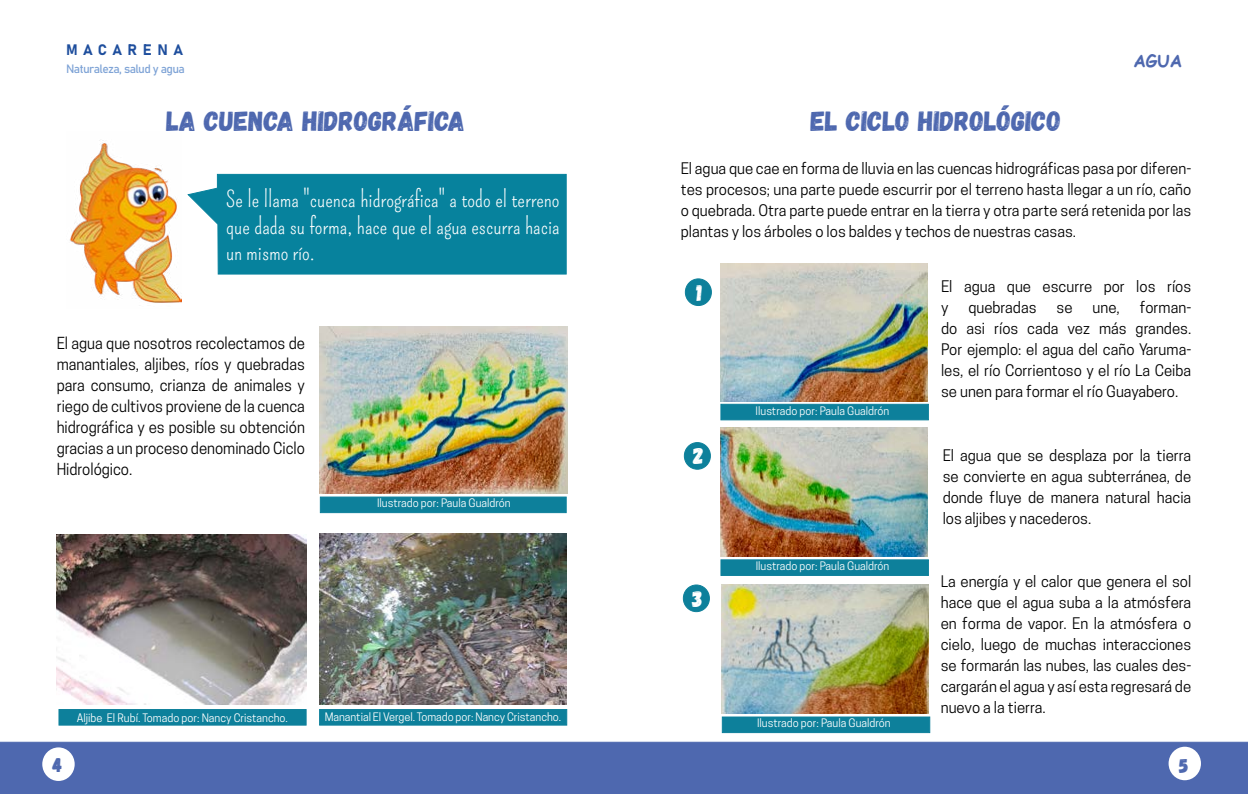
<style>
.page{position:relative;width:1248px;height:794px;background:#fff}
.page>*{position:absolute;margin:0;border:0;box-sizing:border-box;transform-origin:0 0}
.t1{font:28px "Gagalin";color:#4e68af}
.t2{font:23px "Gagalin";color:#fff}
.t3{font:22px/26.4px "Pompiere";color:#fff;text-align:justify}
.t4{font:20px "Gagalin";color:#4e68af}
.t5{font:700 17px "Comic Sans MS";color:#4e68af}
.t6{font:15.6px/21px "Cooper Hewitt";color:#000;text-align:justify;scale:.96 1}
.t7{font:15px/21px "Cooper Hewitt";color:#000;text-align:justify}
.t8{font:15px "Bahnschrift";letter-spacing:.36em;color:#1e4e9d}
.t9{font:12px "Bahnschrift";letter-spacing:-.05em;color:#7ea3d6}
.t10{font:11px "Cooper Hewitt";color:#fff}
</style>
<div class="page">
<svg style="left:56px;top:263px;width:875px;height:471px"></svg>
<div style="left:0;top:741px;width:1247px;height:53px;background:#4e68af"></div>
<div style="left:42px;top:747px;width:33px;height:34px;background:#fff;border-radius:50%"></div>
<div style="left:1168px;top:746px;width:32px;height:34px;background:#fff;border-radius:50%"></div>
<img style="left:720px;top:264px;width:207px;height:137px">
<div style="left:58px;top:709px;width:248px;height:16px;background:#0d809b"></div>
<div style="left:685px;top:279px;width:26px;height:26px;background:#0d809b;border-radius:50%"></div>
<div style="left:684px;top:278px;width:27px;height:28px;border:1px solid #0e809a;border-radius:50%"></div>
<div style="left:683px;top:585px;width:26px;height:26px;background:#0d809b;border-radius:50%"></div>
<div style="left:682px;top:584px;width:27px;height:28px;border:1px solid #0e809a;border-radius:50%"></div>
<div style="left:684px;top:442px;width:26px;height:27px;background:#0d809b;border-radius:50%"></div>
<div style="left:683px;top:442px;width:27px;height:28px;border:1px solid #0e809a;border-radius:50%"></div>
<svg style="left:186px;top:173px;width:381px;height:102px;background:#1b8ca5"></svg>
<img style="left:57px;top:534px;width:249px;height:170px">
<img style="left:320px;top:533px;width:246px;height:171px">
<div style="left:319px;top:709px;width:248px;height:16px;background:#0d809b"></div>
<img style="left:319px;top:327px;width:248px;height:166px">
<img style="left:720px;top:428px;width:207px;height:128px">
<img style="left:721px;top:584px;width:207px;height:129px">
<div style="left:720px;top:404px;width:208px;height:16px;background:#0d809b;border:1px solid #0d809b"></div>
<div style="left:721px;top:716px;width:209px;height:17px;background:#0d809b;border:1px solid #0d809b"></div>
<div style="left:720px;top:559px;width:208px;height:17px;background:#0d809b;border:1px solid #0d809b"></div>
<div style="left:320px;top:496px;width:246px;height:17px;background:#0d809b;border:1px solid #0d809b"></div>
<img style="left:67px;top:140px;width:114px;height:168px">
<p class="t8" style="left:66px;top:38px;width:118px">MACARENA</p>
<p class="t9" style="left:66px;top:59px;width:120px">Naturaleza, salud y agua</p>
<h1 class="t1" style="left:166px;top:103px;width:300px">LA CUENCA HIDROGRÁFICA</h1>
<h3 class="t3" style="left:226px;top:186px;width:335px">Se le llama "cuenca hidrográfica" a todo el terreno que dada su forma, hace que el agua escurra hacia un mismo río.</h3>
<p class="t6" style="left:57px;top:333px;width:260px">El agua que nosotros recolectamos de manantiales, aljibes, ríos y quebradas para consumo, crianza de animales y riego de cultivos proviene de la cuenca hidrográfica y es posible su obtención gracias a un proceso denominado Ciclo Hidrológico.</p>
<p class="t10" style="left:377px;top:497px;width:135px">Ilustrado por: Paula Gualdrón</p>
<p class="t10" style="left:77px;top:711px;width:213px">Aljibe El Rubí. Tomado por: Nancy Cristancho.</p>
<p class="t10" style="left:324px;top:711px;width:238px">Manantial El Vergel. Tomado por: Nancy Cristancho.</p>
<p class="t5" style="left:1133px;top:49px;width:50px">AGUA</p>
<h1 class="t1" style="left:810px;top:104px;width:252px">EL CICLO HIDROLÓGICO</h1>
<p class="t7" style="left:680px;top:158px;width:512px">El agua que cae en forma de lluvia en las cuencas hidrográficas pasa por diferen&shy;tes procesos; una parte puede escurrir por el terreno hasta llegar a un río, caño o quebrada. Otra parte puede entrar en la tierra y otra parte será retenida por las plantas y los árboles o los baldes y techos de nuestras casas.</p>
<p class="t7" style="left:941px;top:276px;width:252px">El agua que escurre por los ríos y</p>
<h2 class="t2" style="left:696px;top:278px;width:7px">1</h2>
<p class="t7" style="left:941px;top:297px;width:252px;text-indent:199px">forman&shy;do asi ríos cada vez más grandes.<br>Por ejemplo: el agua del caño Yaruma&shy;les, el río Corrientoso y el río La Ceiba se unen para formar el río Guayabero.</p>
<p class="t7" style="left:968px;top:297px;width:70px">quebradas</p>
<p class="t7" style="left:1056px;top:297px;width:17px">se</p>
<p class="t7" style="left:1092px;top:297px;width:29px">une,</p>
<h2 class="t2" style="left:693px;top:442px;width:12px">2</h2>
<h2 class="t2" style="left:692px;top:584px;width:12px">3</h2>
<p class="t10" style="left:755px;top:404px;width:135px">Ilustrado por: Paula Gualdrón</p>
<p class="t10" style="left:755px;top:560px;width:135px">Ilustrado por: Paula Gualdrón</p>
<p class="t10" style="left:757px;top:717px;width:135px">Ilustrado por: Paula Gualdrón</p>
<p class="t7" style="left:942px;top:444px;width:250px">El agua que se desplaza por la tierra se convierte en agua subterránea, de donde fluye de manera natural hacia los aljibes y nacederos.</p>
<p class="t7" style="left:940px;top:570px;width:252px">La energía y el calor que genera el sol hace que el agua suba a la atmósfera en forma de vapor. En la atmósfera o cielo, luego de muchas interacciones se formarán las nubes, las cuales des&shy;cargarán el agua y así esta regresará de nuevo a la tierra.</p>
<h3 class="t4" style="left:53px;top:753px;width:11px">4</h3>
<h3 class="t4" style="left:1179px;top:753px;width:11px">5</h3>
</div>
